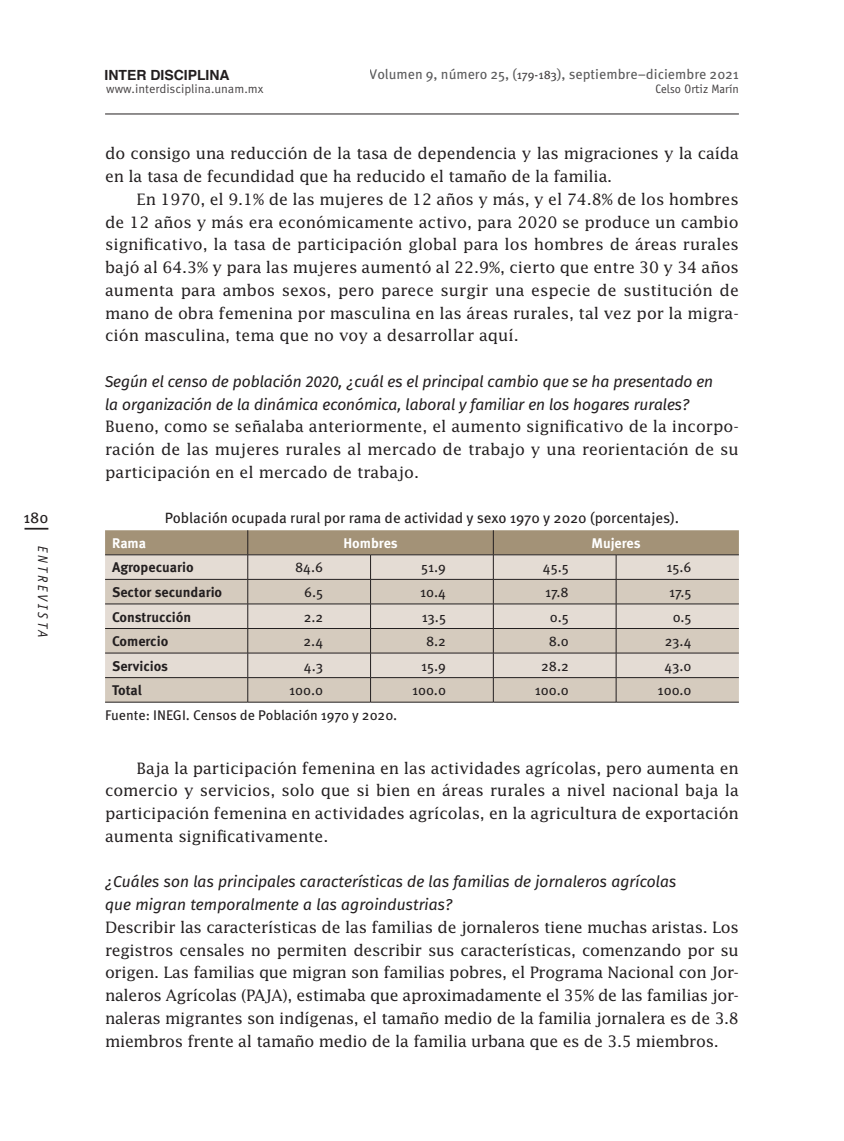
<style>
.page{position:relative;width:844px;height:1141px;background:#fff}
.page>*{position:absolute;margin:0;border:0;box-sizing:border-box;transform-origin:0 0}
.BT_ss{font:15.75px/22.8px "Lucida Std";letter-spacing:-.015em;color:#231f20;text-align:justify}
.BT{font:15.75px/22.8px "Lucida Std";letter-spacing:-.005em;color:#231f20;text-align:justify}
.BT_ss-2{font:italic 15.75px/22.8px "Fira Sans OT";letter-spacing:-.01em;color:#231f20}
.t1{font:15.75px "Meta Pro";color:#231f20}
.Pie_de_figura{font:14.88px "Meta Pro";letter-spacing:-.005em;color:#231f20}
.Texto_tabla{font:14px "Meta Pro";color:#231f20}
.Texto_tabla-2{font:700 14px "Meta Pro";color:#231f20}
.t2{font:14px "Meta Pro";color:#3e3e3f}
.Pie_de_figura-2{font:14px "Meta Pro";letter-spacing:-.005em;color:#231f20}
.Texto_tabla-3{font:700 14px "Meta Pro";letter-spacing:-.005em;color:#fff}
.t3{font:700 14px "Helvetica";color:#231f20}
.t4{font:italic 14px "Officina Sans Std";color:#231f20}
.t5{font:12.25px "Meta Pro";color:#231f20}
.t6{font:12.25px "Officina Sans Std";color:#231f20}
.s1{font-size:12.25px;color:#231f20}
</style>
<div class="page">
<hr style="left:24px;top:528px;width:24px;height:2px;background:#231f20">
<hr style="left:105px;top:114px;width:633px;height:1px;background:#231f20">
<svg style="left:105px;top:530px;width:633px;height:172px;background:#cdc3b7"></svg>
<hr style="left:105px;top:702px;width:143px;height:1px;background:#231f20">
<hr style="left:248px;top:702px;width:122px;height:1px;background:#231f20">
<hr style="left:370px;top:702px;width:123px;height:1px;background:#231f20">
<hr style="left:493px;top:702px;width:123px;height:1px;background:#231f20">
<hr style="left:616px;top:702px;width:122px;height:1px;background:#231f20">
<p class="t1" style="left:23px;top:508px;width:27px">180</p>
<p class="t4" style="left:51px;top:546px;width:93px;rotate:90deg">ENTREVISTA</p>
<p class="t3" style="left:104px;top:64px;width:127px">INTER DISCIPLINA</p>
<p class="t2" style="left:370px;top:65px;width:370px">Volumen 9, número 25, (<span class="s1">179-183</span>), septiembre–diciembre 2021</p>
<p class="t5" style="left:106px;top:81px;width:159px">www.interdisciplina.unam.mx</p>
<p class="t6" style="left:655px;top:82px;width:85px">Celso Ortiz Marín</p>
<p class="BT_ss" style="left:105px;top:142px;width:635px">do consigo una reducción de la tasa de dependencia y las migraciones y la caída en la tasa de fecundidad que ha reducido el tamaño de la familia.</p>
<p class="BT" style="left:105px;top:187px;width:635px;text-indent:32px">En 1970, el 9.1% de las mujeres de 12 años y más, y el 74.8% de los hombres de 12 años y más era económicamente activo, para 2020 se produce un cambio significativo, la tasa de participación global para los hombres de áreas rurales bajó al 64.3% y para las mujeres aumentó al 22.9%, cierto que entre 30 y 34 años aumenta para ambos sexos, pero parece surgir una especie de sustitución de mano de obra femenina por masculina en las áreas rurales, tal vez por la migra&shy;ción masculina, tema que no voy a desarrollar aquí.</p>
<p class="BT_ss-2" style="left:105px;top:371px;width:609px">Según el censo de población 2020, ¿cuál es el principal cambio que se ha presentado en la organización de la dinámica económica, laboral y familiar en los hogares rurales?</p>
<p class="BT_ss" style="left:105px;top:415px;width:635px">Bueno, como se señalaba anteriormente, el aumento significativo de la incorpo&shy;ración de las mujeres rurales al mercado de trabajo y una reorientación de su participación en el mercado de trabajo.</p>
<p class="Pie_de_figura" style="left:165px;top:509px;width:515px">Población ocupada rural por rama de actividad y sexo 1970 y 2020 (porcentajes).</p>
<p class="Texto_tabla-3" style="left:112px;top:534px;width:35px">Rama</p>
<p class="Texto_tabla-3" style="left:343px;top:534px;width:56px">Hombres</p>
<p class="Texto_tabla-3" style="left:591px;top:534px;width:51px">Mujeres</p>
<p class="Texto_tabla-2" style="left:112px;top:559px;width:83px">Agropecuario</p>
<p class="Texto_tabla" style="left:295px;top:559px;width:30px">84.6</p>
<p class="Texto_tabla" style="left:421px;top:559px;width:26px">51.9</p>
<p class="Texto_tabla" style="left:542px;top:559px;width:27px">45.5</p>
<p class="Texto_tabla" style="left:666px;top:559px;width:27px">15.6</p>
<p class="Texto_tabla-2" style="left:112px;top:583px;width:112px">Sector secundario</p>
<p class="Texto_tabla" style="left:304px;top:583px;width:20px">6.5</p>
<p class="Texto_tabla" style="left:420px;top:583px;width:27px">10.4</p>
<p class="Texto_tabla" style="left:545px;top:583px;width:25px">17.8</p>
<p class="Texto_tabla" style="left:669px;top:583px;width:24px">17.5</p>
<p class="Texto_tabla-2" style="left:112px;top:608px;width:80px">Construcción</p>
<p class="Texto_tabla" style="left:303px;top:608px;width:21px">2.2</p>
<p class="Texto_tabla" style="left:421px;top:608px;width:26px">13.5</p>
<p class="Texto_tabla" style="left:549px;top:608px;width:20px">0.5</p>
<p class="Texto_tabla" style="left:672px;top:608px;width:20px">0.5</p>
<p class="Texto_tabla-2" style="left:112px;top:632px;width:58px">Comercio</p>
<p class="Texto_tabla" style="left:303px;top:632px;width:21px">2.4</p>
<p class="Texto_tabla" style="left:426px;top:632px;width:21px">8.2</p>
<p class="Texto_tabla" style="left:548px;top:632px;width:22px">8.0</p>
<p class="Texto_tabla" style="left:664px;top:632px;width:28px">23.4</p>
<p class="Texto_tabla-2" style="left:112px;top:657px;width:58px">Servicios</p>
<p class="Texto_tabla" style="left:304px;top:657px;width:21px">4.3</p>
<p class="Texto_tabla" style="left:421px;top:657px;width:26px">15.9</p>
<p class="Texto_tabla" style="left:541px;top:657px;width:29px">28.2</p>
<p class="Texto_tabla" style="left:664px;top:657px;width:29px">43.0</p>
<p class="Texto_tabla-2" style="left:112px;top:681px;width:31px">Total</p>
<p class="Texto_tabla" style="left:289px;top:681px;width:35px">100.0</p>
<p class="Texto_tabla" style="left:412px;top:681px;width:35px">100.0</p>
<p class="Texto_tabla" style="left:534px;top:681px;width:35px">100.0</p>
<p class="Texto_tabla" style="left:657px;top:681px;width:35px">100.0</p>
<p class="Pie_de_figura-2" style="left:105px;top:706px;width:293px">Fuente: INEGI. Censos de Población 1970 y 2020.</p>
<p class="BT" style="left:105px;top:756px;width:635px;text-indent:32px">Baja la participación femenina en las actividades agrícolas, pero aumenta en comercio y servicios, solo que si bien en áreas rurales a nivel nacional baja la participación femenina en actividades agrícolas, en la agricultura de exportación aumenta significativamente.</p>
<p class="BT_ss-2" style="left:105px;top:872px;width:573px">¿Cuáles son las principales características de las familias de jornaleros agrícolas que migran temporalmente a las agroindustrias?</p>
<p class="BT_ss" style="left:105px;top:915px;width:635px">Describir las características de las familias de jornaleros tiene muchas aristas. Los registros censales no permiten describir sus características, comenzando por su origen. Las familias que migran son familias pobres, el Programa Nacional con Jor&shy;naleros Agrícolas (PAJA), estimaba que aproximadamente el 35% de las familias jor&shy;naleras migrantes son indígenas, el tamaño medio de la familia jornalera es de 3.8 miembros frente al tamaño medio de la familia urbana que es de 3.5 miembros.</p>
</div>
